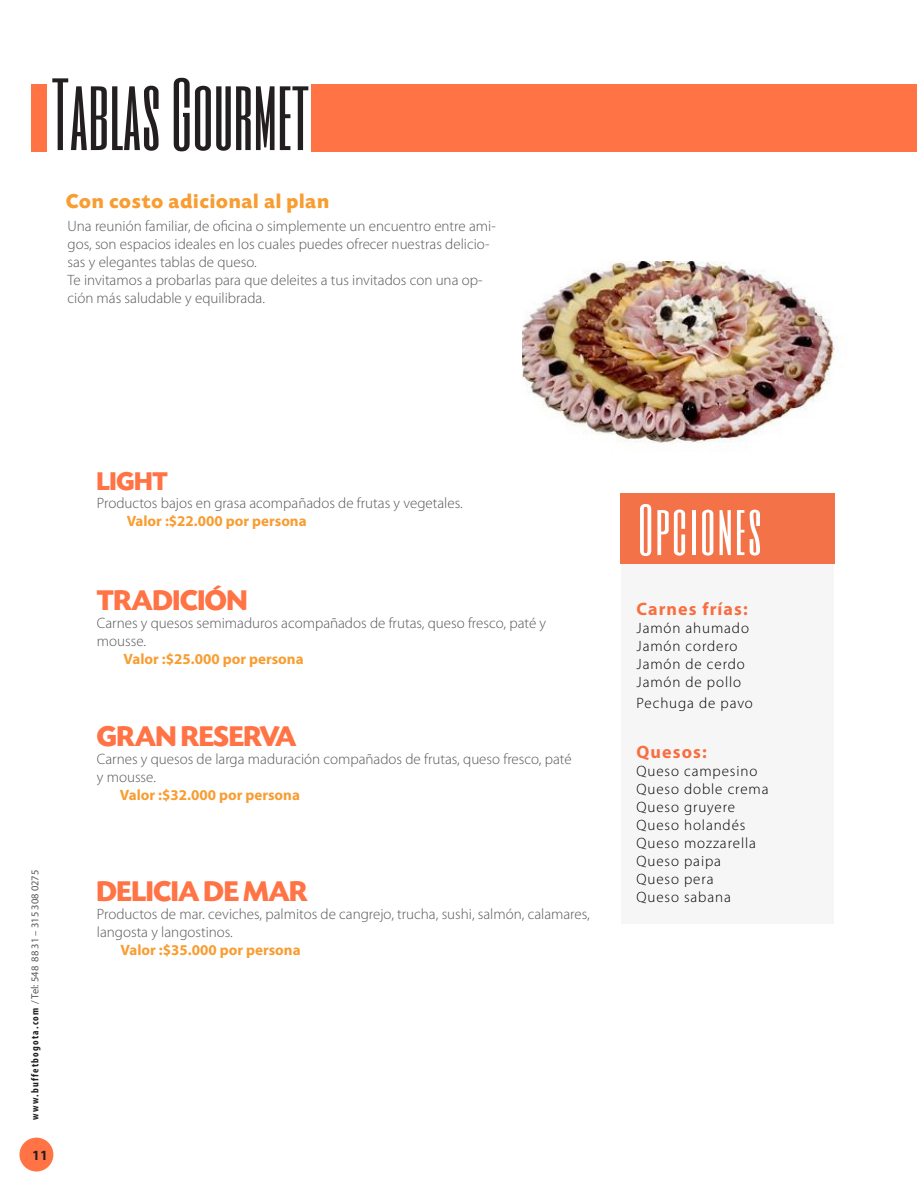
<style>
.page{position:relative;width:918px;height:1188px;background:#fff}
.page>*{position:absolute;margin:0;border:0;box-sizing:border-box;transform-origin:0 0}
.texto{font:84.9px "Six Caps";color:#231f20}
.texto-2{font:60px "Six Caps";letter-spacing:.04em;color:#fff}
.texto-3{font:700 30px "Today SHOP";color:#ff7345}
.texto-4{font:700 27px "Today SHOP";color:#ff7345}
.texto-5{font:700 21px "Today SHOP";letter-spacing:.06em;color:#f89d31}
.texto-6{font:700 18px "Myriad Pro";letter-spacing:.06em;color:#ff7345}
.texto-7{font:300 15px/18px "Myriad Pro";color:#57585a}
.texto-8{font:300 15px "Myriad Pro";letter-spacing:.06em;color:#000}
.texto-9{font:700 15px "Myriad Pro";color:#f89d31}
.t1{font:700 14.1px "Myriad Pro";color:#231f20}
.t2{font:10.5px "Myriad Pro";color:#57585a}
.s1{font-weight:700;font-stretch:condensed;color:#231f20}
</style>
<div class="page">
<div style="left:19px;top:1138px;width:34px;height:34px;background:#ff7345;border-radius:50%"></div>
<div style="left:311px;top:84px;width:605px;height:68px;background:#ff7345"></div>
<div style="left:32px;top:84px;width:15px;height:68px;background:#ff7345"></div>
<img style="left:522px;top:261px;width:317px;height:183px">
<div style="left:622px;top:564px;width:212px;height:360px;background:#f6f6f6"></div>
<div style="left:621px;top:493px;width:214px;height:70px;background:#f37247"></div>
<p class="texto" style="left:51px;top:55px;width:260px">Tablas Gourmet</p>
<p class="texto-5" style="left:66px;top:190px;width:264px">Con costo adicional al plan</p>
<p class="texto-7" style="left:68px;top:217px;width:430px">Una reunión familiar, de oficina o simplemente un encuentro entre ami&shy;gos, son espacios ideales en los cuales puedes ofrecer nuestras delicio&shy;sas y elegantes tablas de queso.</p>
<p class="texto-7" style="left:68px;top:271px;width:417px">Te invitamos a probarlas para que deleites a tus invitados con una op&shy;ción más saludable y equilibrada.</p>
<p class="t2" style="left:29px;top:1120px;width:252px;rotate:-90deg"><span class="s1">www.buffetbogota.com</span> / Tel: 548 88 31 – 315 308 0275</p>
<p class="t1" style="left:32px;top:1146px;width:17px">11</p>
<p class="texto-4" style="left:97px;top:467px;width:72px">LIGHT</p>
<p class="texto-7" style="left:97px;top:494px;width:367px">Productos bajos en grasa acompañados de frutas y vegetales.</p>
<p class="texto-9" style="left:127px;top:511px;width:182px">Valor :$22.000 por persona</p>
<p class="texto-3" style="left:97px;top:585px;width:152px">TRADICIÓN</p>
<p class="texto-7" style="left:97px;top:614px;width:451px">Carnes y quesos semimaduros acompañados de frutas, queso fresco, paté y mousse.</p>
<p class="texto-9" style="left:124px;top:649px;width:182px">Valor :$25.000 por persona</p>
<p class="texto-3" style="left:97px;top:721px;width:201px">GRAN RESERVA</p>
<p class="texto-7" style="left:97px;top:750px;width:476px">Carnes y quesos de larga maduración compañados de frutas, queso fresco, paté y mousse.</p>
<p class="texto-9" style="left:120px;top:785px;width:182px">Valor :$32.000 por persona</p>
<p class="texto-3" style="left:97px;top:876px;width:212px">DELICIA DE MAR</p>
<p class="texto-7" style="left:97px;top:904px;width:494px">Productos de mar. ceviches, palmitos de cangrejo, trucha, sushi, salmón, calamares, langosta y langostinos.</p>
<p class="texto-9" style="left:121px;top:940px;width:182px">Valor :$35.000 por persona</p>
<p class="texto-2" style="left:638px;top:488px;width:125px">Opciones</p>
<p class="texto-6" style="left:637px;top:597px;width:113px">Carnes frías:</p>
<p class="texto-8" style="left:637px;top:618px;width:114px">Jamón ahumado</p>
<p class="texto-8" style="left:637px;top:636px;width:103px">Jamón cordero</p>
<p class="texto-8" style="left:637px;top:654px;width:110px">Jamón de cerdo</p>
<p class="texto-8" style="left:637px;top:672px;width:106px">Jamón de pollo</p>
<p class="texto-8" style="left:637px;top:694px;width:118px">Pechuga de pavo</p>
<p class="texto-6" style="left:637px;top:740px;width:72px">Quesos:</p>
<p class="texto-8" style="left:637px;top:762px;width:122px">Queso campesino</p>
<p class="texto-8" style="left:637px;top:780px;width:134px">Queso doble crema</p>
<p class="texto-8" style="left:637px;top:798px;width:100px">Queso gruyere</p>
<p class="texto-8" style="left:637px;top:816px;width:110px">Queso holandés</p>
<p class="texto-8" style="left:637px;top:834px;width:121px">Queso mozzarella</p>
<p class="texto-8" style="left:637px;top:852px;width:86px">Queso paipa</p>
<p class="texto-8" style="left:637px;top:870px;width:79px">Queso pera</p>
<p class="texto-8" style="left:637px;top:888px;width:96px">Queso sabana</p>
</div>
